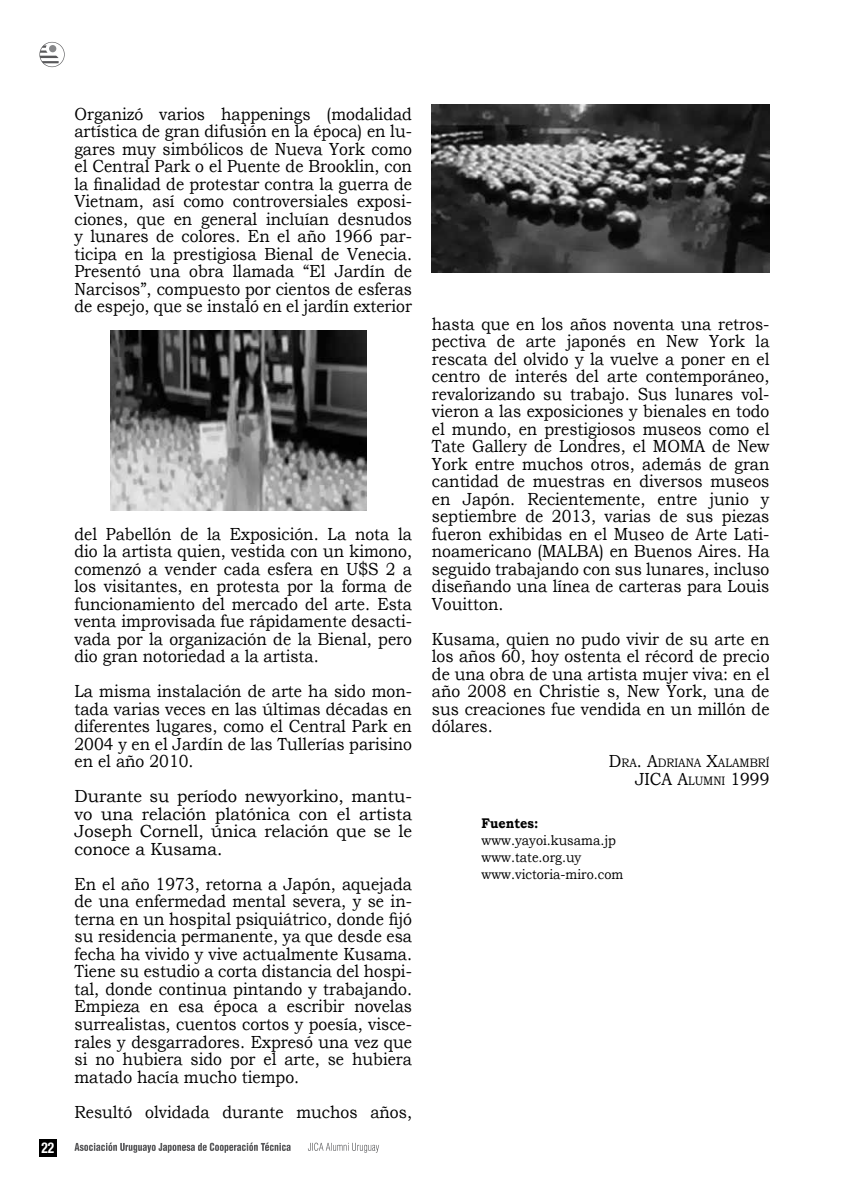
<style>
.page{position:relative;width:844px;height:1191px;background:#fff}
.page>*{position:absolute;margin:0;border:0;box-sizing:border-box;transform-origin:0 0}
.t1{font:17.5px/17.5px "Bookman Old Style";color:#000;text-align:justify;scale:.9 1}
.t2{font:17.5px/17.5px "Bookman Old Style";color:#000;text-align:justify;scale:.95 1}
.t3{font:17.5px "Bookman Old Style";color:#000;scale:.9 1}
.t4{font:700 condensed 14.88px "Helvetica Neue LT Std";color:#fff;scale:.9 1}
.t5{font:14px/16.8px "Bookman Old Style";color:#000;scale:.9 1}
.t6{font:700 14px "Bookman Old Style";color:#000;scale:.9 1}
.t7{font:12.25px "Bookman Old Style";color:#000;scale:.9 1}
.s1{font-size:17.5px}
.s2{font-size:12.25px}
</style>
<div class="page">
<svg style="left:39px;top:42px;width:26px;height:25px"></svg>
<svg style="left:308px;top:1142px;width:71px;height:10px"></svg>
<svg style="left:74px;top:1142px;width:216px;height:10px"></svg>
<div style="left:39px;top:1139px;width:18px;height:17px;background:#000"></div>
<img style="left:111px;top:330px;width:255px;height:180px">
<img style="left:432px;top:104px;width:337px;height:168px">
<p class="t4" style="left:42px;top:1138px;width:16px">22</p>
<p class="t1" style="left:74px;top:105px;width:376px">Organizó varios happenings (modalidad artística de gran difusión en la época) en lu&shy;gares muy simbólicos de Nueva York como el Central Park o el Puente de Brooklin, con la finalidad de protestar contra la guerra de Vietnam, así como controversiales exposi&shy;ciones, que en general incluían desnudos y lunares de colores. En el año 1966 par&shy;ticipa en la prestigiosa Bienal de Venecia.<br>Presentó una obra llamada “El Jardín de Narcisos”, compuesto por cientos de esferas de espejo, que se instaló en el jardín exterior</p>
<p class="t1" style="left:74px;top:525px;width:376px">del Pabellón de la Exposición. La nota la dio la artista quien, vestida con un kimono, comenzó a vender cada esfera en U$S 2 a los visitantes, en protesta por la forma de funcionamiento del mercado del arte. Esta venta improvisada fue rápidamente desacti&shy;vada por la organización de la Bienal, pero dio gran notoriedad a la artista.</p>
<p class="t1" style="left:74px;top:682px;width:376px">La misma instalación de arte ha sido mon&shy;tada varias veces en las últimas décadas en diferentes lugares, como el Central Park en 2004 y en el Jardín de las Tullerías parisino en el año 2010.</p>
<p class="t2" style="left:74px;top:787px;width:357px">Durante su período newyorkino, mantu&shy;vo una relación platónica con el artista Joseph Cornell, única relación que se le conoce a Kusama.</p>
<p class="t1" style="left:74px;top:875px;width:376px">En el año 1973, retorna a Japón, aquejada de una enfermedad mental severa, y se in&shy;terna en un hospital psiquiátrico, donde fijó su residencia permanente, ya que desde esa fecha ha vivido y vive actualmente Kusama.<br>Tiene su estudio a corta distancia del hospi&shy;tal, donde continua pintando y trabajando.<br>Empieza en esa época a escribir novelas surrealistas, cuentos cortos y poesía, visce&shy;rales y desgarradores. Expresó una vez que si no hubiera sido por el arte, se hubiera matado hacía mucho tiempo.</p>
<p class="t1" style="left:74px;top:1102px;width:376px">Resultó olvidada durante muchos años,</p>
<p class="t1" style="left:432px;top:315px;width:376px">hasta que en los años noventa una retros&shy;pectiva de arte japonés en New York la rescata del olvido y la vuelve a poner en el centro de interés del arte contemporáneo, revalorizando su trabajo. Sus lunares vol&shy;vieron a las exposiciones y bienales en todo el mundo, en prestigiosos museos como el Tate Gallery de Londres, el MOMA de New York entre muchos otros, además de gran cantidad de muestras en diversos museos en Japón. Recientemente, entre junio y septiembre de 2013, varias de sus piezas fueron exhibidas en el Museo de Arte Lati&shy;noamericano (MALBA) en Buenos Aires. Ha seguido trabajando con sus lunares, incluso diseñando una línea de carteras para Louis Vouitton.</p>
<p class="t1" style="left:432px;top:630px;width:376px">Kusama, quien no pudo vivir de su arte en los años 60, hoy ostenta el récord de precio de una obra de una artista mujer viva: en el año 2008 en Christie s, New York, una de sus creaciones fue vendida en un millón de dólares.</p>
<p class="t7" style="left:608px;top:755px;width:180px"><span class="s1">D</span>RA<span class="s1">. A</span>DRIANA <span class="s1">X</span>ALAMBRÍ</p>
<p class="t3" style="left:635px;top:767px;width:22px">JICA</p>
<p class="t3" style="left:677px;top:767px;width:104px">A<span class="s2">LUMNI</span> 1999</p>
<p class="t6" style="left:481px;top:813px;width:64px">Fuentes:</p>
<p class="t5" style="left:481px;top:832px;width:159px">www.yayoi.kusama.jp www.tate.org.uy www.victoria-miro.com</p>
</div>
